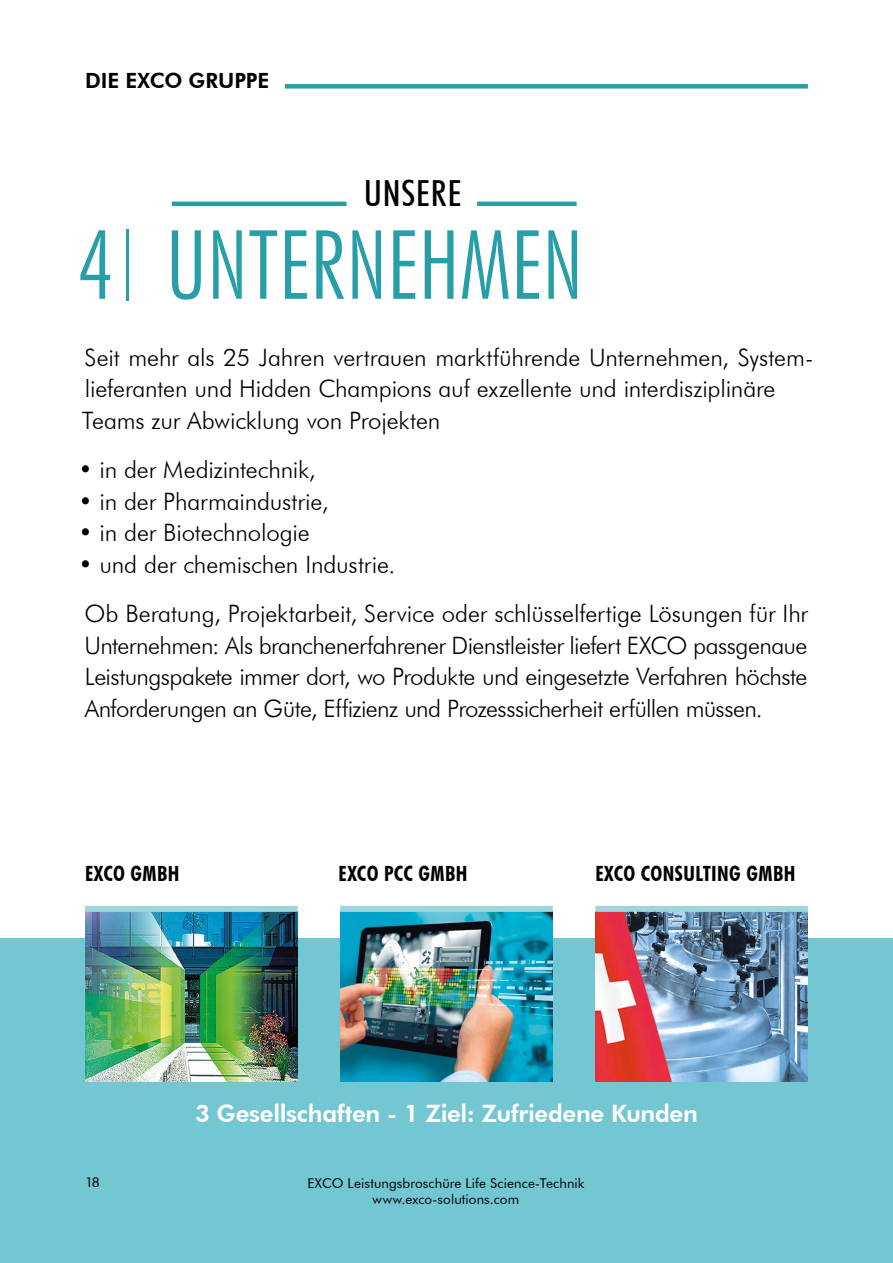
<style>
.page{position:relative;width:893px;height:1263px;background:#fff}
.page>*{position:absolute;margin:0;border:0;box-sizing:border-box;transform-origin:0 0}
.t1{font:300 condensed 96px "Futura BT";letter-spacing:-.01em;color:#289ea9}
.t2{font:500 condensed 36px "Futura BT";letter-spacing:.025em;color:#000}
.t3{font:300 24px/31.5px "Futura BT";letter-spacing:-.01em;color:#000}
.t4{font:800 24px "Futura BT";letter-spacing:-.01em;color:#fff}
.t5{font:700 condensed 21px "Futura BT";letter-spacing:.02em;color:#000}
.t6{font:800 21px "Futura BT";color:#000}
.t7{font:13.5px/16.2px "Futura BT";letter-spacing:.01em;color:#000;text-align:center}
</style>
<div class="page">
<div style="left:0;top:939px;width:893px;height:324px;background:#73c7d2"></div>
<div style="left:285px;top:84px;width:523px;height:5px;background:#289ea9"></div>
<hr style="left:172px;top:202px;width:175px;height:4px;background:#289ea9">
<hr style="left:477px;top:202px;width:100px;height:4px;background:#289ea9">
<img style="left:85px;top:912px;width:213px;height:170px">
<div style="left:85px;top:906px;width:213px;height:6px;background:#9fd6de"></div>
<img style="left:340px;top:912px;width:213px;height:170px">
<div style="left:340px;top:906px;width:213px;height:6px;background:#9fd6de"></div>
<img style="left:595px;top:912px;width:213px;height:170px">
<div style="left:595px;top:906px;width:213px;height:6px;background:#9fd6de"></div>
<hr style="left:892px;top:939px;width:1px;height:324px;background:#005074">
<p class="t6" style="left:85px;top:68px;width:186px">DIE EXCO GRUPPE</p>
<h2 class="t2" style="left:364px;top:171px;width:99px">UNSERE</h2>
<h1 class="t1" style="left:77px;top:206px;width:509px">4<sup>|</sup> UNTERNEHMEN</h1>
<p class="t3" style="left:82px;top:341px;width:733px">Seit mehr als 25 Jahren vertrauen marktführende Unternehmen, System&shy;lieferanten und Hidden Champions auf exzellente und interdisziplinäre<br>Teams zur Abwicklung von Projekten</p>
<p class="t3" style="left:78px;top:454px;width:239px">• in der Medizintechnik,</p>
<p class="t3" style="left:78px;top:485px;width:252px">• in der Pharmaindustrie,</p>
<p class="t3" style="left:78px;top:517px;width:233px">• in der Biotechnologie</p>
<p class="t3" style="left:78px;top:539px;width:731px;line-height:49.5px">• und der chemischen Industrie.<br>Ob Beratung, Projektarbeit, Service oder schlüsselfertige Lösungen für Ihr</p>
<p class="t3" style="left:84px;top:629px;width:725px;text-align:justify">Unternehmen: Als branchenerfahrener Dienstleister liefert EXCO passgenaue Leistungspakete immer dort, wo Produkte und eingesetzte Verfahren höchste Anforderungen an Güte, Effizienz und Prozesssicherheit erfüllen müssen.</p>
<p class="t5" style="left:85px;top:861px;width:96px">EXCO GMBH</p>
<p class="t5" style="left:339px;top:861px;width:130px">EXCO PCC GMBH</p>
<p class="t5" style="left:595px;top:861px;width:202px">EXCO CONSULTING GMBH</p>
<p class="t7" style="left:85px;top:1174px;width:16px">18</p>
<p class="t4" style="left:195px;top:1099px;width:504px">3 Gesellschaften - 1 Ziel: Zufriedene Kunden</p>
<p class="t7" style="left:307px;top:1175px;width:279px">EXCO Leistungsbroschüre Life Science-Technik www.exco-solutions.com</p>
</div>
